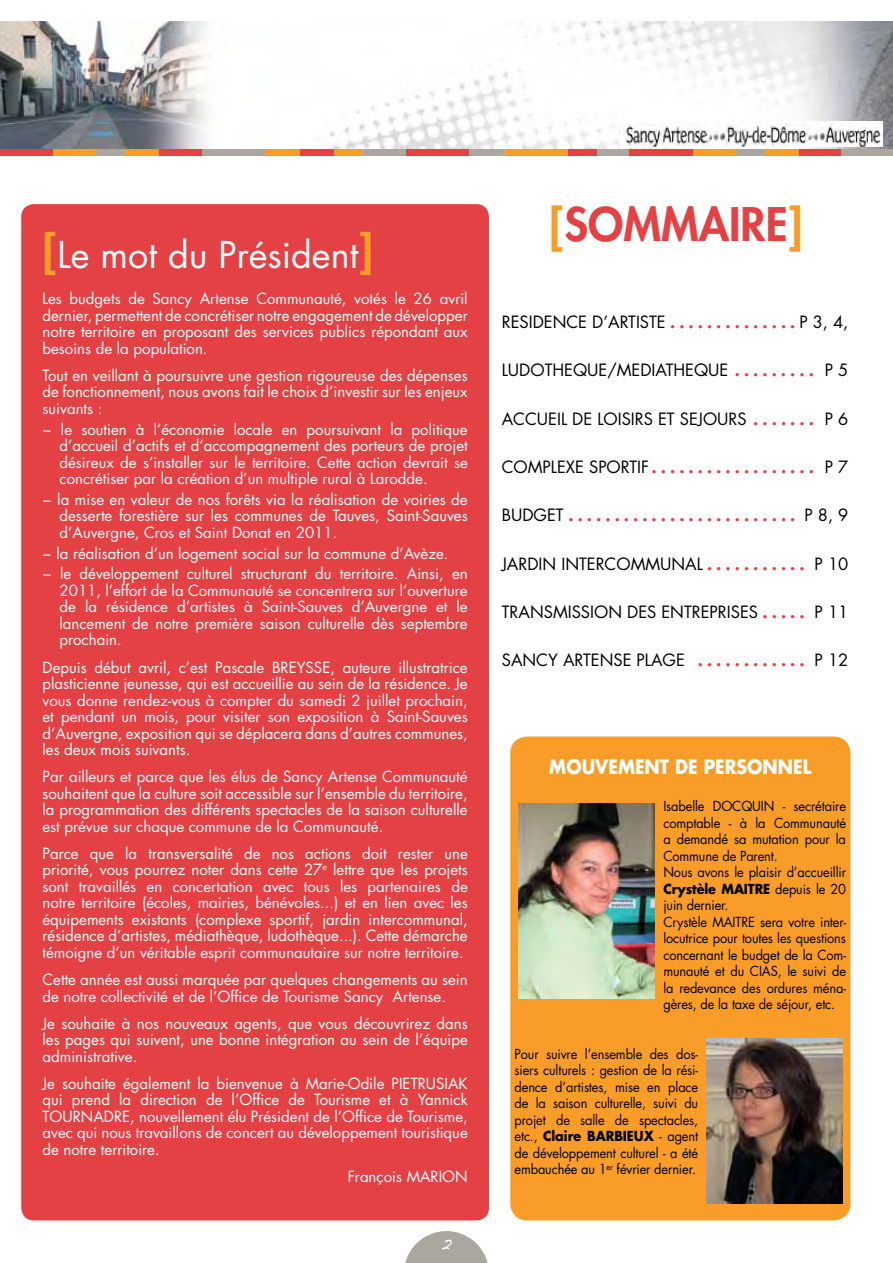
<style>
.page{position:relative;width:893px;height:1263px;background:#fff}
.page>*{position:absolute;margin:0;border:0;box-sizing:border-box;transform-origin:0 0}
.t1{font:800 45px "Futura Std";color:#e44145}
.t2{font:36px "Futura Std";color:#fff}
.t3{font:30px/48.3px "Futura Std";color:#e44145}
.t4{font:21px "Handwriting Dakota";color:#fff}
.t5{font:700 19.5px "Futura Std";color:#fff;scale:.89 1}
.t6{font:16.5px "Futura Std";color:#000}
.t7{font:15px/16.5px "Futura Std";color:#fff;text-align:justify}
.t8{font:13.5px/16.5px "Futura Std";letter-spacing:-.01em;color:#000;scale:.95 1}
.t9{font:700 13.5px "Futura Std";letter-spacing:-.01em;color:#000;scale:.95 1}
.s1{font-weight:700;font-size:42px;color:#f99d28}
.s2{font-weight:700;color:#f99d28}
.s3{font-size:30px;color:#e44145}
.s4{font-size:16.5px;color:#000}
.s5{font-weight:700}
</style>
<div class="page">
<div style="left:510px;top:736px;width:340px;height:484px;background:#f99d28;border-radius:17px"></div>
<img style="left:519px;top:804px;width:136px;height:195px">
<img style="left:707px;top:1038px;width:136px;height:166px">
<img style="left:0;top:21px;width:893px;height:128px">
<img style="left:619px;top:122px;width:263px;height:25px">
<div style="left:21px;top:204px;width:468px;height:1016px;background:#e44145;border-radius:13px"></div>
<div style="left:0;top:149px;width:53px;height:6px;background:#e44145"></div>
<div style="left:53px;top:149px;width:43px;height:6px;background:#f99d28"></div>
<div style="left:96px;top:149px;width:29px;height:6px;background:#aba79f"></div>
<div style="left:125px;top:149px;width:34px;height:6px;background:#f99d28"></div>
<div style="left:159px;top:149px;width:43px;height:6px;background:#e44145"></div>
<div style="left:202px;top:149px;width:64px;height:6px;background:#aba79f"></div>
<div style="left:266px;top:149px;width:34px;height:6px;background:#f99d28"></div>
<div style="left:300px;top:149px;width:42px;height:6px;background:#e44145"></div>
<div style="left:334px;top:149px;width:30px;height:6px;background:#f99d28"></div>
<div style="left:364px;top:149px;width:42px;height:6px;background:#aba79f"></div>
<div style="left:406px;top:149px;width:64px;height:6px;background:#e44145"></div>
<div style="left:470px;top:149px;width:34px;height:6px;background:#aba79f"></div>
<div style="left:504px;top:149px;width:64px;height:6px;background:#f99d28"></div>
<div style="left:568px;top:149px;width:29px;height:6px;background:#e44145"></div>
<div style="left:597px;top:149px;width:34px;height:6px;background:#aba79f"></div>
<div style="left:629px;top:149px;width:64px;height:6px;background:#e44145"></div>
<div style="left:693px;top:149px;width:43px;height:6px;background:#f99d28"></div>
<div style="left:736px;top:149px;width:29px;height:6px;background:#aba79f"></div>
<div style="left:765px;top:149px;width:34px;height:6px;background:#f99d28"></div>
<div style="left:799px;top:149px;width:43px;height:6px;background:#e44145"></div>
<div style="left:842px;top:149px;width:51px;height:6px;background:#aba79f"></div>
<svg style="left:405px;top:1231px;width:83px;height:32px"></svg>
<h2 class="t2" style="left:43px;top:232px;width:332px"><span class="s1">[</span>Le mot du Président<span class="s1">]</span></h2>
<p class="t7" style="left:43px;top:291px;width:427px">Les budgets de Sancy Artense Communauté, votés le 26 avril dernier, permettent de concrétiser notre engagement de développer notre territoire en proposant des services publics répondant aux besoins de la population.</p>
<p class="t7" style="left:43px;top:367px;width:427px">Tout en veillant à poursuivre une gestion rigoureuse des dépenses de fonctionnement, nous avons fait le choix d’investir sur les enjeux suivants :</p>
<p class="t7" style="left:60px;top:421px;width:410px;text-indent:-17px">− le soutien à l’économie locale en poursuivant la politique d’accueil d’actifs et d’accompagnement des porteurs de projet désireux de s’installer sur le territoire. Cette action devrait se concrétiser par la création d’un multiple rural à Larodde.</p>
<p class="t7" style="left:60px;top:491px;width:410px;text-indent:-17px">− la mise en valeur de nos forêts via la réalisation de voiries de desserte forestière sur les communes de Tauves, Saint-Sauves d’Auvergne, Cros et Saint Donat en 2011.</p>
<p class="t7" style="left:43px;top:543px;width:427px;line-height:20.7px">− la réalisation d’un logement social sur la commune d’Avèze.<br>− le développement culturel structurant du territoire. Ainsi, en</p>
<p class="t7" style="left:60px;top:582px;width:410px">2011, l’effort de la Communauté se concentrera sur l’ouverture de la résidence d’artistes à Saint-Sauves d’Auvergne et le lancement de notre première saison culturelle dès septembre prochain.</p>
<p class="t7" style="left:43px;top:659px;width:427px">Depuis début avril, c’est Pascale BREYSSE, auteure illustratrice plasticienne jeunesse, qui est accueillie au sein de la résidence. Je vous donne rendez-vous à compter du samedi 2 juillet prochain, et pendant un mois, pour visiter son exposition à Saint-Sauves d’Auvergne, exposition qui se déplacera dans d’autres communes, les deux mois suivants.</p>
<p class="t7" style="left:43px;top:769px;width:427px">Par ailleurs et parce que les élus de Sancy Artense Communauté souhaitent que la culture soit accessible sur l’ensemble du territoire, la programmation des différents spectacles de la saison culturelle est prévue sur chaque commune de la Communauté.</p>
<p class="t7" style="left:43px;top:845px;width:427px">Parce que la transversalité de nos actions doit rester une priorité, vous pourrez noter dans cette 27<sup>e</sup> lettre que les projets sont travaillés en concertation avec tous les partenaires de notre territoire (écoles, mairies, bénévoles...) et en lien avec les équipements existants (complexe sportif, jardin intercommunal, résidence d’artistes, médiathèque, ludothèque...). Cette démarche témoigne d’un véritable esprit communautaire sur notre territoire.</p>
<p class="t7" style="left:43px;top:971px;width:427px">Cette année est aussi marquée par quelques changements au sein de notre collectivité et de l’Office de Tourisme Sancy Artense.</p>
<p class="t7" style="left:43px;top:1015px;width:427px">Je souhaite à nos nouveaux agents, que vous découvrirez dans les pages qui suivent, une bonne intégration au sein de l’équipe administrative.</p>
<p class="t7" style="left:43px;top:1075px;width:427px">Je souhaite également la bienvenue à Marie-Odile PIETRUSIAK qui prend la direction de l’Office de Tourisme et à Yannick TOURNADRE, nouvellement élu Président de l’Office de Tourisme, avec qui nous travaillons de concert au développement touristique de notre territoire.</p>
<p class="t7" style="left:348px;top:1168px;width:121px">François MARION</p>
<h3 class="t4" style="left:441px;top:1229px;width:13px">2</h3>
<h1 class="t1" style="left:550px;top:196px;width:254px"><span class="s2">[</span>SOMMAIRE<span class="s2">]</span></h1>
<p class="t6" style="left:502px;top:312px;width:348px">RESIDENCE D’ARTISTE <span class="s3">..............</span>P 3, 4,</p>
<p class="t6" style="left:502px;top:360px;width:348px">LUDOTHEQUE/MEDIATHEQUE <span class="s3">.........</span> P 5</p>
<p class="t6" style="left:502px;top:408px;width:348px">ACCUEIL DE LOISIRS ET SEJOURS <span class="s3">.......</span> P 6</p>
<h3 class="t3" style="left:502px;top:438px;width:348px"><span class="s4">COMPLEXE SPORTIF</span>.................. <span class="s4">P 7<br>BUDGET</span> ......................... <span class="s4">P 8, 9</span></h3>
<p class="t6" style="left:502px;top:553px;width:348px">JARDIN INTERCOMMUNAL<span class="s3">...........</span> P 10</p>
<p class="t6" style="left:502px;top:601px;width:348px">TRANSMISSION DES ENTREPRISES <span class="s3">.....</span> P 11</p>
<p class="t6" style="left:502px;top:649px;width:348px">SANCY ARTENSE PLAGE <span class="s3">............</span> P 12</p>
<h3 class="t5" style="left:549px;top:753px;width:296px">MOUVEMENT DE PERSONNEL</h3>
<p class="t8" style="left:663px;top:798px;width:194px">Isabelle DOCQUIN - secrétaire comptable - à la Communauté a demandé sa mutation pour la<br>Commune de Parent.<br>Nous avons le plaisir d’accueillir</p>
<p class="t9" style="left:663px;top:880px;width:98px">CRYSTÈLE MAITRE</p>
<p class="t8" style="left:775px;top:881px;width:76px">depuis le 20</p>
<p class="t8" style="left:663px;top:897px;width:194px">juin dernier.<br>Crystèle MAITRE sera votre inter&shy;locutrice pour toutes les questions concernant le budget de la Com&shy;munauté et du CIAS, le suivi de la redevance des ordures ména&shy;gères, de la taxe de séjour, etc.</p>
<p class="t8" style="left:514px;top:1046px;width:195px;text-align:justify">Pour suivre l’ensemble des dos&shy;siers culturels : gestion de la rési&shy;dence d’artistes, mise en place de la saison culturelle, suivi du projet de salle de spectacles, etc., <span class="s5">CLAIRE BARBIEUX</span> - agent de développement culturel - a été embauchée au 1<sup>er</sup> février dernier.</p>
</div>
